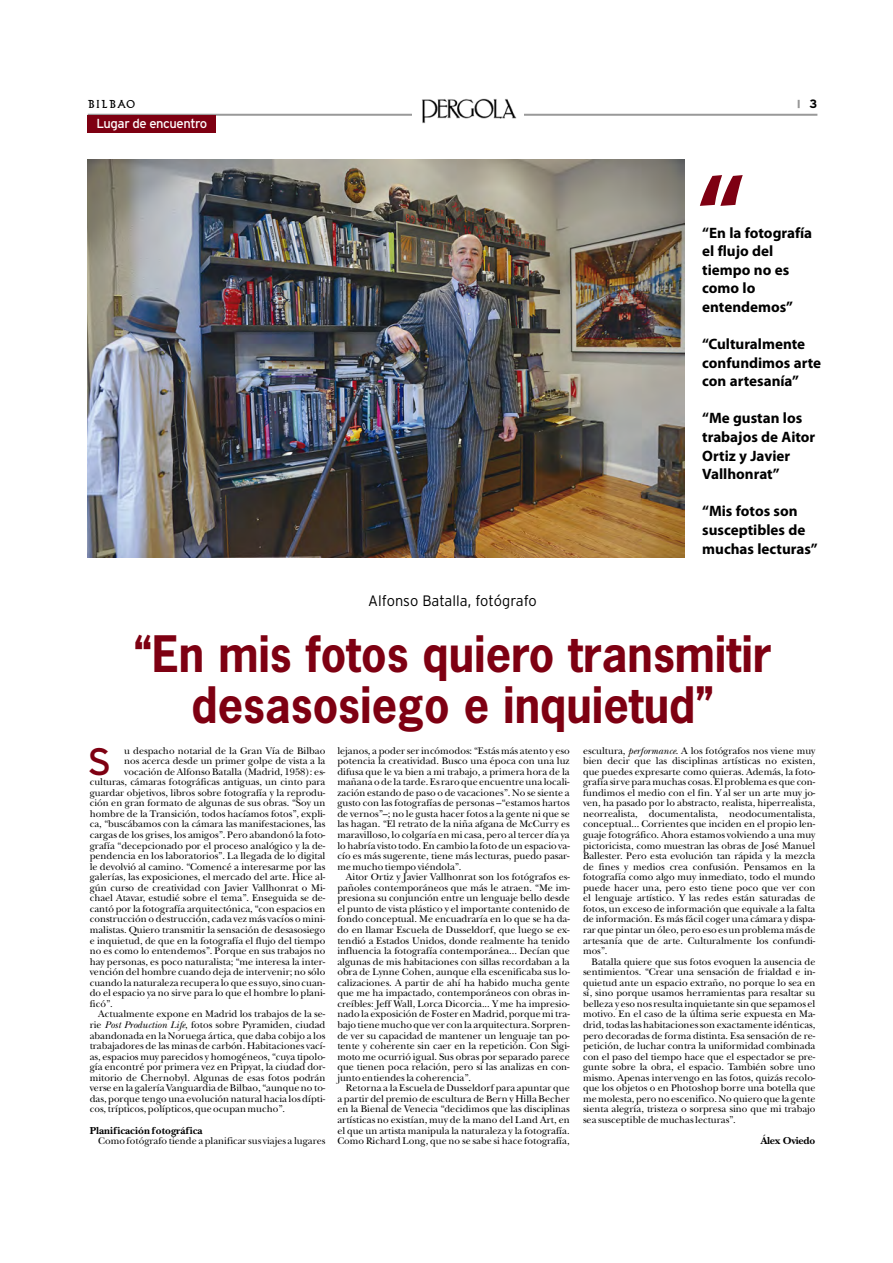
<style>
.page{position:relative;width:893px;height:1263px;background:#fff}
.page>*{position:absolute;margin:0;border:0;box-sizing:border-box;transform-origin:0 0}
.t1{font:700 110.55px "Myriad Pro";color:#7e0012;scale:.95 1}
.t2{font:700 47.25px/51.3px "News Gothic";color:#7e0012;text-align:center;scale:.95 1}
.t3{font:38.25px "Interstate";color:#7e0012}
.t4{font:700 15.15px/18.6px "Myriad Pro";color:#000}
.t5{font:300 15.15px "Interstate";color:#000}
.t6{font:13.05px "Interstate";letter-spacing:-.035em;color:#fff}
.t7{font:700 12px "Interstate";color:#000}
.t8{font:11.4px "Bilbao";letter-spacing:.115em;color:#000}
.t9{font:700 10.5px "New Baskerville";color:#000}
.t10{font:700 10.5px "New Baskerville";letter-spacing:-.025em;color:#000}
.t11{font:10.05px/10.5px "New Baskerville";color:#000;text-align:justify}
.s1{font-style:italic}
</style>
<div class="page">
<hr style="left:88px;top:114px;width:729px;height:2px;background:#999">
<div style="left:412px;top:98px;width:112px;height:26px;background:#fff"></div>
<img style="left:422px;top:98px;width:95px;height:26px">
<svg style="left:797px;top:100px;width:2px;height:8px"></svg>
<div style="left:88px;top:116px;width:128px;height:17px;background:#7e0012"></div>
<img style="left:88px;top:160px;width:596px;height:398px">
<p class="t8" style="left:88px;top:99px;width:49px">Bilbao</p>
<p class="t7" style="left:809px;top:99px;width:9px">3</p>
<p class="t6" style="left:96px;top:118px;width:112px">Lugar de encuentro</p>
<h3 class="t5" style="left:368px;top:594px;width:170px">Alfonso Batalla, fotógrafo</h3>
<h1 class="t1" style="left:697px;top:169px;width:52px">“</h1>
<h3 class="t4" style="left:702px;top:224px;width:111px">“En la fotografía el flujo del tiempo no es como lo entendemos”</h3>
<h3 class="t4" style="left:702px;top:336px;width:120px">“Culturalmente confundimos arte con artesanía”</h3>
<h3 class="t4" style="left:702px;top:410px;width:115px">“Me gustan los trabajos de Aitor<br>Ortiz y Javier<br>Vallhonrat”</h3>
<h3 class="t4" style="left:702px;top:503px;width:117px">“Mis fotos son susceptibles de muchas lecturas”</h3>
<h2 class="t2" style="left:134px;top:632px;width:673px">“En mis fotos quiero transmitir desasosiego e inquietud”</h2>
<p class="t11" style="left:124px;top:746px;width:203px">u despacho notarial de la Gran Vía de Bilbao</p>
<p class="t11" style="left:124px;top:757px;width:203px">nos acerca desde un primer golpe de vista a la</p>
<p class="t11" style="left:124px;top:767px;width:203px">vocación de Alfonso Batalla (Madrid, 1958): es-</p>
<p class="t11" style="left:90px;top:778px;width:237px">culturas, cámaras fotográficas antiguas, un cinto para</p>
<p class="t11" style="left:90px;top:789px;width:237px">guardar objetivos, libros sobre fotografía y la reprodu-</p>
<p class="t11" style="left:90px;top:799px;width:237px">ción en gran formato de algunas de sus obras. “Soy un</p>
<p class="t11" style="left:90px;top:810px;width:237px">hombre de la Transición, todos hacíamos fotos”, expli-</p>
<p class="t11" style="left:90px;top:820px;width:237px">ca, “buscábamos con la cámara las manifestaciones, las</p>
<p class="t11" style="left:90px;top:831px;width:237px">cargas de los grises, los amigos”. Pero abandonó la foto-</p>
<p class="t11" style="left:90px;top:841px;width:237px">grafía “decepcionado por el proceso analógico y la de-</p>
<p class="t11" style="left:90px;top:852px;width:237px">pendencia en los laboratorios”. La llegada de lo digital</p>
<p class="t11" style="left:90px;top:862px;width:237px">le devolvió al camino. “Comencé a interesarme por las</p>
<p class="t11" style="left:90px;top:873px;width:237px">galerías, las exposiciones, el mercado del arte. Hice al-</p>
<p class="t11" style="left:90px;top:884px;width:237px">gún curso de creatividad con Javier Vallhonrat o Mi-</p>
<p class="t11" style="left:90px;top:894px;width:237px">chael Atavar, estudié sobre el tema”. Enseguida se de-</p>
<p class="t11" style="left:90px;top:905px;width:237px">cantó por la fotografía arquitectónica, “con espacios en</p>
<p class="t11" style="left:90px;top:915px;width:237px">construcción o destrucción, cada vez más vacíos o mini-</p>
<p class="t11" style="left:90px;top:926px;width:237px">malistas. Quiero transmitir la sensación de desasosiego</p>
<p class="t11" style="left:90px;top:936px;width:237px">e inquietud, de que en la fotografía el flujo del tiempo</p>
<p class="t11" style="left:90px;top:947px;width:237px">no es como lo entendemos”. Porque en sus trabajos no</p>
<p class="t11" style="left:90px;top:957px;width:237px">hay personas, es poco naturalista; “me interesa la inter-</p>
<p class="t11" style="left:90px;top:968px;width:237px">vención del hombre cuando deja de intervenir; no sólo</p>
<p class="t11" style="left:90px;top:978px;width:237px">cuando la naturaleza recupera lo que es suyo, sino cuan-</p>
<p class="t11" style="left:90px;top:989px;width:237px">do el espacio ya no sirve para lo que el hombre lo plani-</p>
<p class="t11" style="left:90px;top:1000px;width:24px">ficó”.</p>
<p class="t11" style="left:98px;top:1010px;width:228px">Actualmente expone en Madrid los trabajos de la se-</p>
<p class="t11" style="left:90px;top:1021px;width:237px">rie <span class="s1">Post Production Life</span>, fotos sobre Pyramiden, ciudad</p>
<p class="t11" style="left:90px;top:1031px;width:237px">abandonada en la Noruega ártica, que daba cobijo a los</p>
<p class="t11" style="left:90px;top:1042px;width:237px">trabajadores de las minas de carbón. Habitaciones vací-</p>
<p class="t11" style="left:90px;top:1052px;width:237px">as, espacios muy parecidos y homogéneos, “cuya tipolo-</p>
<p class="t11" style="left:90px;top:1063px;width:237px">gía encontré por primera vez en Pripyat, la ciudad dor-</p>
<p class="t11" style="left:90px;top:1073px;width:237px">mitorio de Chernobyl. Algunas de esas fotos podrán</p>
<p class="t11" style="left:90px;top:1084px;width:237px">verse en la galería Vanguardia de Bilbao, “aunque no to-</p>
<p class="t11" style="left:90px;top:1095px;width:237px">das, porque tengo una evolución natural hacia los dípti-</p>
<p class="t11" style="left:90px;top:1105px;width:197px">cos, trípticos, polípticos, que ocupan mucho”.</p>
<p class="t9" style="left:90px;top:1126px;width:114px">Planificación fotográfica</p>
<p class="t11" style="left:98px;top:1137px;width:228px">Como fotógrafo tiende a planificar sus viajes a lugares</p>
<h3 class="t3" style="left:87px;top:744px;width:25px">S</h3>
<p class="t11" style="left:337px;top:746px;width:234px">lejanos, a poder ser incómodos: “Estás más atento y eso potencia la creatividad. Busco una época con una luz difusa que le va bien a mi trabajo, a primera hora de la mañana o de la tarde. Es raro que encuentre una locali&shy;zación estando de paso o de vacaciones”. No se siente a gusto con las fotografías de personas –“estamos hartos de vernos”–; no le gusta hacer fotos a la gente ni que se las hagan. “El retrato de la niña afgana de McCurry es maravilloso, lo colgaría en mi casa, pero al tercer día ya lo habría visto todo. En cambio la foto de un espacio va&shy;cío es más sugerente, tiene más lecturas, puedo pasar&shy;me mucho tiempo viéndola”.</p>
<p class="t11" style="left:337px;top:873px;width:234px;text-indent:9px">Aitor Ortiz y Javier Vallhonrat son los fotógrafos es&shy;pañoles contemporáneos que más le atraen. “Me im&shy;presiona su conjunción entre un lenguaje bello desde el punto de vista plástico y el importante contenido de fondo conceptual. Me encuadraría en lo que se ha da&shy;do en llamar Escuela de Dusseldorf, que luego se ex&shy;tendió a Estados Unidos, donde realmente ha tenido influencia la fotografía contemporánea... Decían que algunas de mis habitaciones con sillas recordaban a la obra de Lynne Cohen, aunque ella escenificaba sus lo&shy;calizaciones. A partir de ahí ha habido mucha gente que me ha impactado, contemporáneos con obras in&shy;creíbles: Jeff Wall, Lorca Dicorcia... Y me ha impresio&shy;nado la exposición de Foster en Madrid, porque mi tra&shy;bajo tiene mucho que ver con la arquitectura. Sorpren&shy;de ver su capacidad de mantener un lenguaje tan po&shy;tente y coherente sin caer en la repetición. Con Sigi&shy;moto me ocurrió igual. Sus obras por separado parece que tienen poca relación, pero si las analizas en con&shy;junto entiendes la coherencia”.</p>
<p class="t11" style="left:337px;top:1084px;width:234px;text-indent:9px">Retorna a la Escuela de Dusseldorf para apuntar que a partir del premio de escultura de Bern y Hilla Becher en la Bienal de Venecia “decidimos que las disciplinas artísticas no existían, muy de la mano del Land Art, en el que un artista manipula la naturaleza y la fotografía.<br>Como Richard Long, que no se sabe si hace fotografía,</p>
<p class="t11" style="left:583px;top:746px;width:234px">escultura, <span class="s1">performance</span>. A los fotógrafos nos viene muy bien decir que las disciplinas artísticas no existen, que puedes expresarte como quieras. Además, la foto&shy;grafía sirve para muchas cosas. El problema es que con&shy;fundimos el medio con el fin. Y al ser un arte muy jo&shy;ven, ha pasado por lo abstracto, realista, hiperrealista, neorrealista, documentalista, neodocumentalista, conceptual... Corrientes que inciden en el propio len&shy;guaje fotográfico. Ahora estamos volviendo a una muy pictoricista, como muestran las obras de José Manuel Ballester. Pero esta evolución tan rápida y la mezcla de fines y medios crea confusión. Pensamos en la fotografía como algo muy inmediato, todo el mundo puede hacer una, pero esto tiene poco que ver con el lenguaje artístico. Y las redes están saturadas de fotos, un exceso de información que equivale a la falta de información. Es más fácil coger una cámara y dispa&shy;rar que pintar un óleo, pero eso es un problema más de artesanía que de arte. Culturalmente los confundi&shy;mos”.</p>
<p class="t11" style="left:583px;top:957px;width:234px;text-indent:9px">Batalla quiere que sus fotos evoquen la ausencia de sentimientos. “Crear una sensación de frialdad e in&shy;quietud ante un espacio extraño, no porque lo sea en sí, sino porque usamos herramientas para resaltar su belleza y eso nos resulta inquietante sin que sepamos el motivo. En el caso de la última serie expuesta en Ma&shy;drid, todas las habitaciones son exactamente idénticas, pero decoradas de forma distinta. Esa sensación de re&shy;petición, de luchar contra la uniformidad combinada con el paso del tiempo hace que el espectador se pre&shy;gunte sobre la obra, el espacio. También sobre uno mismo. Apenas intervengo en las fotos, quizás recolo&shy;que los objetos o en Photoshop borre una botella que me molesta, pero no escenifico. No quiero que la gente sienta alegría, tristeza o sorpresa sino que mi trabajo sea susceptible de muchas lecturas”.</p>
<p class="t10" style="left:760px;top:1136px;width:56px">Álex Oviedo</p>
</div>
